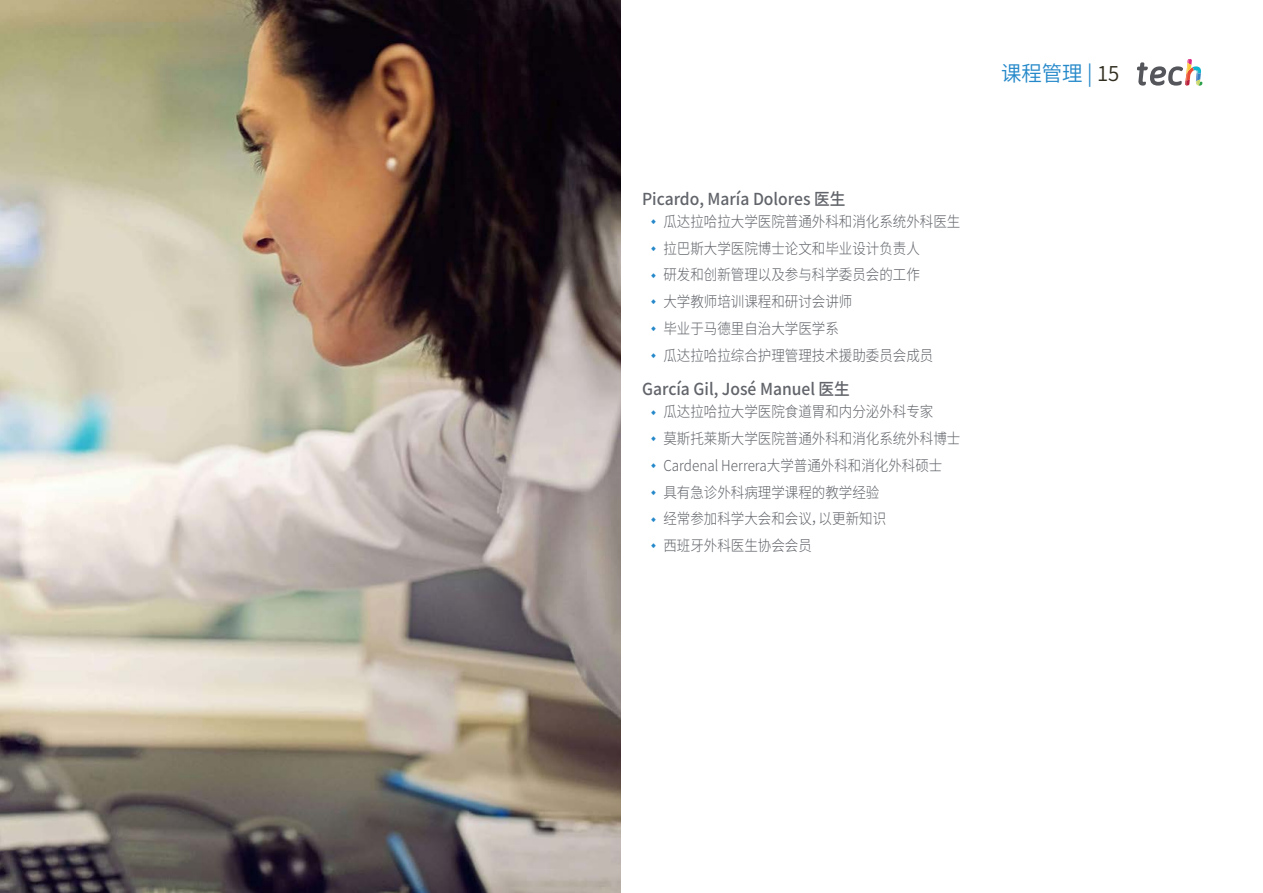
<style>
.page{position:relative;width:1263px;height:893px;background:#fff}
.page>*{position:absolute;margin:0;border:0;box-sizing:border-box;transform-origin:0 0}
.t1{font:21px "Source Han Sans CN";color:#2488c9}
.t2{font:500 16.5px "Source Han Sans CN";color:#61646a;scale:.95 1}
.t3{font:300 15px/26.7px "Source Han Sans CN";color:#61646a;scale:.9 1}
.s1{color:#312e20}
</style>
<div class="page">
<img style="left:0;top:0;width:621px;height:893px">
<svg style="left:1137px;top:59px;width:65px;height:27px"></svg>
<p class="t2" style="left:642px;top:189px;width:216px">Picardo, María Dolores 医生</p>
<p class="t3" style="left:663px;top:208px;width:331px">瓜达拉哈拉大学医院普通外科和消化系统外科医生拉巴斯大学医院博士论文和毕业设计负责人<br>研发和创新管理以及参与科学委员会的工作<br>大学教师培训课程和研讨会讲师<br>毕业于马德里自治大学医学系<br>瓜达拉哈拉综合护理管理技术援助委员会成员</p>
<p class="t2" style="left:642px;top:380px;width:220px">García Gil, José Manuel 医生</p>
<p class="t3" style="left:663px;top:399px;width:331px">瓜达拉哈拉大学医院食道胃和内分泌外科专家<br>莫斯托莱斯大学医院普通外科和消化系统外科博士<br>Cardenal Herrera大学普通外科和消化外科硕士<br>具有急诊外科病理学课程的教学经验<br>经常参加科学大会和会议，以更新知识<br>西班牙外科医生协会会员</p>
<h1 class="t1" style="left:1001px;top:61px;width:120px">课程管理 | <span class="s1">15</span></h1>
</div>
